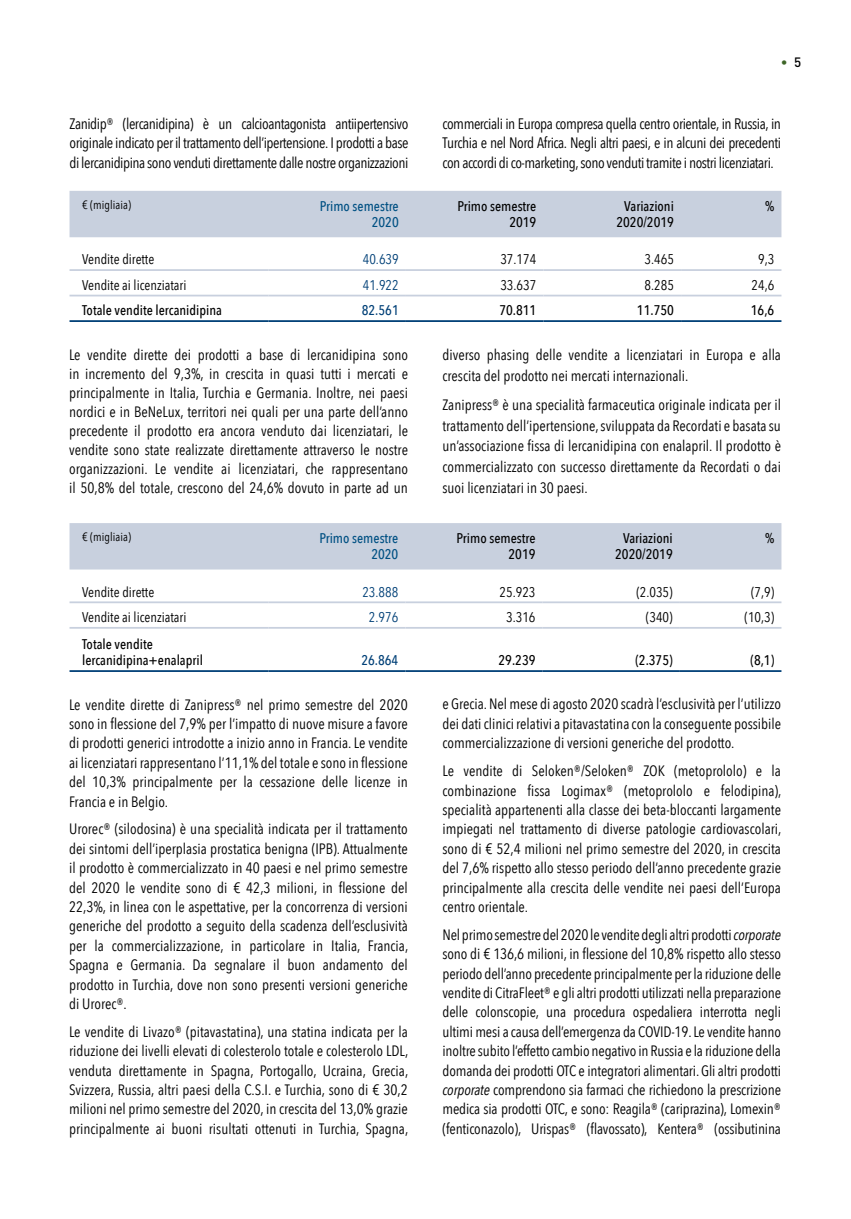
<style>
.page{position:relative;width:851px;height:1219px;background:#fff}
.page>*{position:absolute;margin:0;border:0;box-sizing:border-box;transform-origin:0 0}
.t1{font:15.2px/19.6px "Avenir Next Condensed";letter-spacing:-.03em;color:#000;text-align:justify}
.t2{font:15px/19.4px "Avenir Next Condensed";color:#000;text-align:justify}
.t3{font:500 14px/16px "Avenir Next Condensed";color:#000;text-align:right}
.t4{font:14px "Avenir Next Condensed";color:#000}
.t5{font:500 14px/16px "Avenir Next Condensed";color:#005083;text-align:right}
.t6{font:14px "Avenir Next Condensed";color:#004077}
.t7{font:500 14px "Avenir Next Condensed";color:#004077}
.t8{font:500 13.4px "DINOT";color:#3d6527}
.t9{font:12px "Avenir Next Condensed";letter-spacing:.005em;color:#000}
.s1{color:#000}
.s2{font-style:italic}
</style>
<div class="page">
<div style="left:69px;top:191px;width:712px;height:46px;background:#c8d0de"></div>
<hr style="left:69px;top:269px;width:199px;height:2px;background:#c8d0de">
<hr style="left:268px;top:269px;width:138px;height:2px;background:#c8d0de">
<hr style="left:406px;top:269px;width:137px;height:2px;background:#c8d0de">
<hr style="left:543px;top:269px;width:138px;height:2px;background:#c8d0de">
<hr style="left:681px;top:269px;width:100px;height:2px;background:#c8d0de">
<hr style="left:69px;top:295px;width:199px;height:1px;background:#c8d0de">
<hr style="left:268px;top:295px;width:138px;height:1px;background:#c8d0de">
<hr style="left:406px;top:295px;width:137px;height:1px;background:#c8d0de">
<hr style="left:543px;top:295px;width:138px;height:1px;background:#c8d0de">
<hr style="left:681px;top:295px;width:100px;height:1px;background:#c8d0de">
<hr style="left:69px;top:320px;width:199px;height:2px;background:#004077">
<hr style="left:268px;top:320px;width:138px;height:2px;background:#004077">
<hr style="left:406px;top:320px;width:137px;height:2px;background:#004077">
<hr style="left:543px;top:320px;width:138px;height:2px;background:#004077">
<hr style="left:681px;top:320px;width:100px;height:2px;background:#004077">
<div style="left:69px;top:523px;width:712px;height:46px;background:#c8d0de"></div>
<hr style="left:69px;top:601px;width:199px;height:2px;background:#c8d0de">
<hr style="left:268px;top:601px;width:137px;height:2px;background:#c8d0de">
<hr style="left:405px;top:601px;width:137px;height:2px;background:#c8d0de">
<hr style="left:542px;top:601px;width:137px;height:2px;background:#c8d0de">
<hr style="left:679px;top:601px;width:102px;height:2px;background:#c8d0de">
<hr style="left:69px;top:627px;width:199px;height:2px;background:#c8d0de">
<hr style="left:268px;top:627px;width:137px;height:2px;background:#c8d0de">
<hr style="left:405px;top:627px;width:137px;height:2px;background:#c8d0de">
<hr style="left:542px;top:627px;width:137px;height:2px;background:#c8d0de">
<hr style="left:679px;top:627px;width:102px;height:2px;background:#c8d0de">
<hr style="left:69px;top:670px;width:199px;height:2px;background:#004077">
<hr style="left:268px;top:670px;width:137px;height:2px;background:#004077">
<hr style="left:405px;top:670px;width:137px;height:2px;background:#004077">
<hr style="left:542px;top:670px;width:137px;height:2px;background:#004077">
<hr style="left:679px;top:670px;width:102px;height:2px;background:#004077">
<p class="t8" style="left:780px;top:54px;width:22px">• <span class="s1">5</span></p>
<p class="t1" style="left:69px;top:113px;width:340px">Zanidip® (lercanidipina) è un calcioantagonista antiipertensivo originale indicato per il trattamento dell’ipertensione. I prodotti a base di lercanidipina sono venduti direttamente dalle nostre organizzazioni</p>
<p class="t1" style="left:442px;top:113px;width:340px">commerciali in Europa compresa quella centro orientale, in Russia, in Turchia e nel Nord Africa. Negli altri paesi, e in alcuni dei precedenti con accordi di co-marketing, sono venduti tramite i nostri licenziatari.</p>
<p class="t9" style="left:82px;top:194px;width:50px">€ (migliaia)</p>
<p class="t5" style="left:320px;top:198px;width:80px">Primo semestre<br>2020</p>
<p class="t3" style="left:457px;top:198px;width:80px">Primo semestre<br>2019</p>
<p class="t3" style="left:616px;top:198px;width:59px;text-align:center">Variazioni<br>2020/2019</p>
<p class="t3" style="left:765px;top:198px;width:11px">%</p>
<p class="t4" style="left:82px;top:247px;width:74px">Vendite dirette</p>
<p class="t6" style="left:363px;top:247px;width:37px">40.639</p>
<p class="t4" style="left:500px;top:247px;width:37px">37.174</p>
<p class="t4" style="left:644px;top:247px;width:31px">3.465</p>
<p class="t4" style="left:758px;top:247px;width:18px">9,3</p>
<p class="t4" style="left:82px;top:273px;width:106px">Vendite ai licenziatari</p>
<p class="t6" style="left:363px;top:273px;width:37px">41.922</p>
<p class="t4" style="left:500px;top:273px;width:37px">33.637</p>
<p class="t4" style="left:644px;top:273px;width:31px">8.285</p>
<p class="t4" style="left:751px;top:273px;width:24px">24,6</p>
<p class="t3" style="left:82px;top:302px;width:141px">Totale vendite lercanidipina</p>
<p class="t7" style="left:362px;top:302px;width:38px">82.561</p>
<p class="t3" style="left:499px;top:302px;width:38px">70.811</p>
<p class="t3" style="left:637px;top:302px;width:38px">11.750</p>
<p class="t3" style="left:750px;top:302px;width:25px">16,6</p>
<p class="t2" style="left:69px;top:344px;width:340px">Le vendite dirette dei prodotti a base di lercanidipina sono in incremento del 9,3%, in crescita in quasi tutti i mercati e principalmente in Italia, Turchia e Germania. Inoltre, nei paesi nordici e in BeNeLux, territori nei quali per una parte dell’anno precedente il prodotto era ancora venduto dai licenziatari, le vendite sono state realizzate direttamente attraverso le nostre organizzazioni. Le vendite ai licenziatari, che rappresentano il 50,8% del totale, crescono del 24,6% dovuto in parte ad un</p>
<p class="t2" style="left:442px;top:344px;width:340px;line-height:20.8px">diverso phasing delle vendite a licenziatari in Europa e alla crescita del prodotto nei mercati internazionali.</p>
<p class="t2" style="left:442px;top:394px;width:340px;line-height:20.8px">Zanipress® è una specialità farmaceutica originale indicata per il trattamento dell’ipertensione, sviluppata da Recordati e basata su un’associazione fissa di lercanidipina con enalapril. Il prodotto è commercializzato con successo direttamente da Recordati o dai suoi licenziatari in 30 paesi.</p>
<p class="t9" style="left:82px;top:526px;width:50px">€ (migliaia)</p>
<p class="t5" style="left:319px;top:530px;width:80px">Primo semestre<br>2020</p>
<p class="t3" style="left:456px;top:530px;width:80px">Primo semestre<br>2019</p>
<p class="t3" style="left:615px;top:530px;width:59px;text-align:center">Variazioni<br>2020/2019</p>
<p class="t3" style="left:765px;top:530px;width:11px">%</p>
<p class="t4" style="left:82px;top:580px;width:74px">Vendite dirette</p>
<p class="t6" style="left:362px;top:580px;width:37px">23.888</p>
<p class="t4" style="left:499px;top:580px;width:37px">25.923</p>
<p class="t4" style="left:636px;top:580px;width:38px">(2.035)</p>
<p class="t4" style="left:751px;top:580px;width:25px">(7,9)</p>
<p class="t4" style="left:82px;top:605px;width:106px">Vendite ai licenziatari</p>
<p class="t6" style="left:369px;top:605px;width:31px">2.976</p>
<p class="t4" style="left:506px;top:605px;width:31px">3.316</p>
<p class="t4" style="left:646px;top:605px;width:28px">(340)</p>
<p class="t4" style="left:744px;top:605px;width:31px">(10,3)</p>
<p class="t3" style="left:82px;top:636px;width:122px;text-align:left">Totale vendite lercanidipina+enalapril</p>
<p class="t7" style="left:361px;top:652px;width:38px">26.864</p>
<p class="t3" style="left:498px;top:652px;width:38px">29.239</p>
<p class="t3" style="left:635px;top:652px;width:39px">(2.375)</p>
<p class="t3" style="left:750px;top:652px;width:25px">(8,1)</p>
<p class="t2" style="left:69px;top:694px;width:340px">Le vendite dirette di Zanipress® nel primo semestre del 2020 sono in flessione del 7,9% per l’impatto di nuove misure a favore di prodotti generici introdotte a inizio anno in Francia. Le vendite ai licenziatari rappresentano l’11,1% del totale e sono in flessione del 10,3% principalmente per la cessazione delle licenze in Francia e in Belgio.</p>
<p class="t2" style="left:69px;top:819px;width:340px">Urorec® (silodosina) è una specialità indicata per il trattamento dei sintomi dell’iperplasia prostatica benigna (IPB). Attualmente il prodotto è commercializzato in 40 paesi e nel primo semestre del 2020 le vendite sono di € 42,3 milioni, in flessione del 22,3%, in linea con le aspettative, per la concorrenza di versioni generiche del prodotto a seguito della scadenza dell’esclusività per la commercializzazione, in particolare in Italia, Francia, Spagna e Germania. Da segnalare il buon andamento del prodotto in Turchia, dove non sono presenti versioni generiche di Urorec®.</p>
<p class="t2" style="left:69px;top:1021px;width:340px">Le vendite di Livazo® (pitavastatina), una statina indicata per la riduzione dei livelli elevati di colesterolo totale e colesterolo LDL, venduta direttamente in Spagna, Portogallo, Ucraina, Grecia, Svizzera, Russia, altri paesi della C.S.I. e Turchia, sono di € 30,2 milioni nel primo semestre del 2020, in crescita del 13,0% grazie principalmente ai buoni risultati ottenuti in Turchia, Spagna,</p>
<p class="t2" style="left:442px;top:694px;width:340px">e Grecia. Nel mese di agosto 2020 scadrà l’esclusività per l’utilizzo dei dati clinici relativi a pitavastatina con la conseguente possibile commercializzazione di versioni generiche del prodotto.</p>
<p class="t2" style="left:442px;top:760px;width:340px">Le vendite di Seloken®/Seloken® ZOK (metoprololo) e la combinazione fissa Logimax® (metoprololo e felodipina), specialità appartenenti alla classe dei beta-bloccanti largamente impiegati nel trattamento di diverse patologie cardiovascolari, sono di € 52,4 milioni nel primo semestre del 2020, in crescita del 7,6% rispetto allo stesso periodo dell’anno precedente grazie principalmente alla crescita delle vendite nei paesi dell’Europa centro orientale.</p>
<p class="t2" style="left:442px;top:924px;width:340px">Nel primo semestre del 2020 le vendite degli altri prodotti <span class="s2">corporate </span>sono di € 136,6 milioni, in flessione del 10,8% rispetto allo stesso periodo dell’anno precedente principalmente per la riduzione delle vendite di CitraFleet® e gli altri prodotti utilizzati nella preparazione delle colonscopie, una procedura ospedaliera interrotta negli ultimi mesi a causa dell’emergenza da COVID-19. Le vendite hanno inoltre subito l’effetto cambio negativo in Russia e la riduzione della domanda dei prodotti OTC e integratori alimentari. Gli altri prodotti <span class="s2">corporate</span> comprendono sia farmaci che richiedono la prescrizione medica sia prodotti OTC, e sono: Reagila® (cariprazina), Lomexin® (fenticonazolo), Urispas® (flavossato), Kentera® (ossibutinina</p>
</div>
